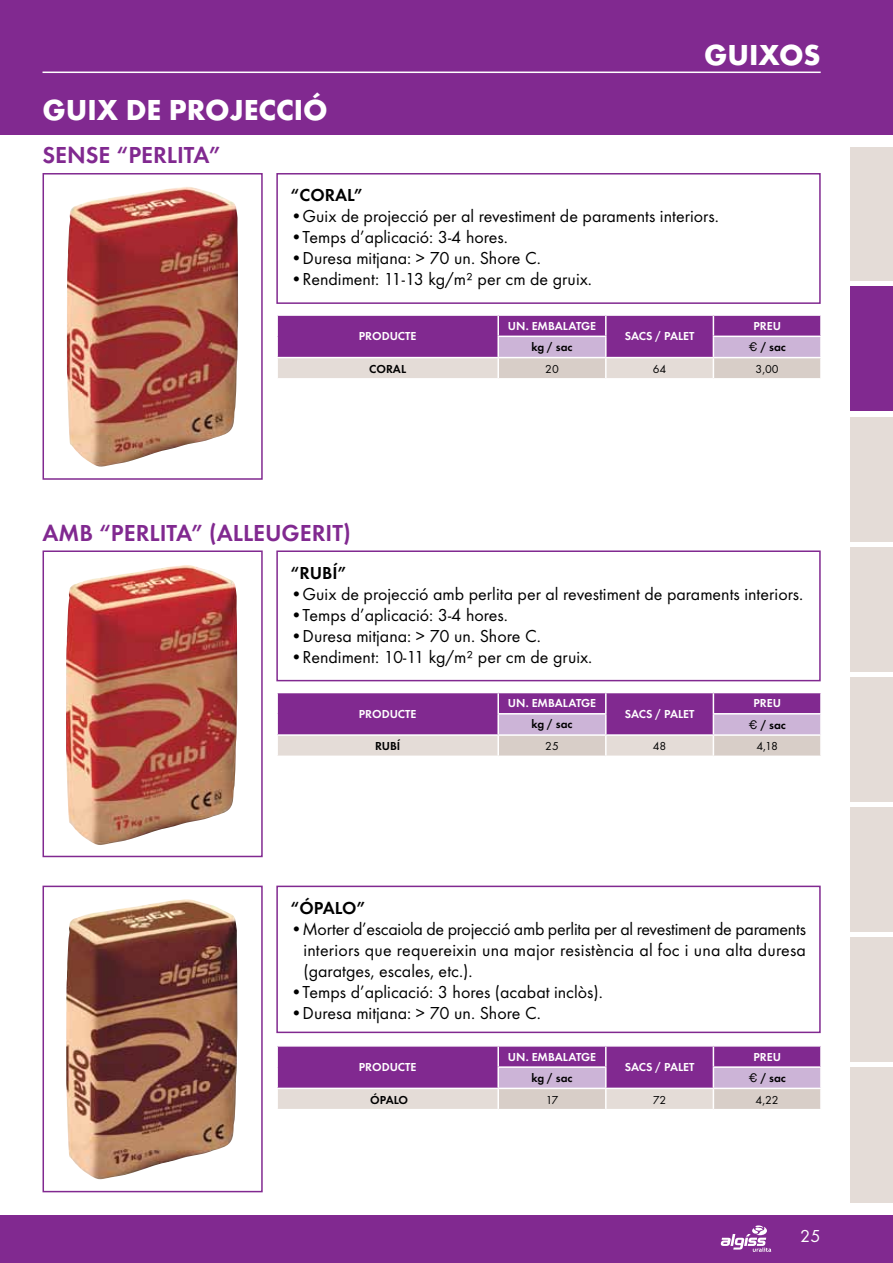
<style>
.page{position:relative;width:893px;height:1263px;background:#fff}
.page>*{position:absolute;margin:0;border:0;box-sizing:border-box;transform-origin:0 0}
.t1{font:700 30px "Futura T";color:#fff}
.t2{font:600 24px "Futura T";color:#812990}
.t3{font:18px/21px "Futura T";color:#000;text-align:justify}
.t4{font:600 18px "Futura T";color:#000}
.t5{font:18px "Futura T";color:#fff}
.t6{font:600 12px "Futura T";color:#fff}
.t7{font:600 12px "Futura T";color:#000}
.t8{font:12px "Futura T";color:#000}
.s1{font-family:"Helvetica";font-weight:400}
</style>
<div class="page">
<div style="left:0;top:0;width:893px;height:135px;background:#812990"></div>
<div style="left:0;top:1215px;width:893px;height:48px;background:#812990"></div>
<hr style="left:43px;top:72px;width:778px;height:1px;background:#fff">
<div style="left:850px;top:547px;width:43px;height:124px;background:#e4dcd7"></div>
<div style="left:850px;top:286px;width:43px;height:125px;background:#812990"></div>
<div style="left:850px;top:677px;width:43px;height:125px;background:#e4dcd7"></div>
<div style="left:850px;top:807px;width:43px;height:125px;background:#e4dcd7"></div>
<div style="left:850px;top:938px;width:43px;height:124px;background:#e4dcd7"></div>
<div style="left:850px;top:1068px;width:43px;height:135px;background:#e4dcd7"></div>
<div style="left:850px;top:147px;width:43px;height:134px;background:#e4dcd7"></div>
<div style="left:850px;top:417px;width:43px;height:124px;background:#e4dcd7"></div>
<svg style="left:721px;top:1225px;width:50px;height:27px"></svg>
<img style="left:67px;top:187px;width:171px;height:280px">
<div style="left:43px;top:173px;width:220px;height:307px;border:2px solid #812990"></div>
<svg style="left:277px;top:315px;width:544px;height:63px;background:#af7db3"></svg>
<hr style="left:820px;top:358px;width:2px;height:20px;background:#fff">
<div style="left:276px;top:173px;width:545px;height:131px;border:2px solid #812990"></div>
<img style="left:66px;top:899px;width:171px;height:281px">
<div style="left:43px;top:886px;width:220px;height:306px;border:2px solid #812990"></div>
<svg style="left:277px;top:1046px;width:544px;height:63px;background:#af7db3"></svg>
<hr style="left:820px;top:1089px;width:2px;height:20px;background:#fff">
<div style="left:276px;top:886px;width:545px;height:147px;border:2px solid #812990"></div>
<img style="left:66px;top:565px;width:171px;height:280px">
<div style="left:43px;top:550px;width:220px;height:307px;border:2px solid #812990"></div>
<svg style="left:277px;top:692px;width:544px;height:63px;background:#af7db4"></svg>
<div style="left:276px;top:550px;width:545px;height:131px;border:2px solid #812990"></div>
<h1 class="t1" style="left:43px;top:92px;width:287px">GUIX DE PROJECCIÓ</h1>
<h2 class="t2" style="left:43px;top:141px;width:179px">SENSE “PERLITA”</h2>
<h1 class="t1" style="left:704px;top:37px;width:118px">GUIXOS</h1>
<p class="t4" style="left:291px;top:184px;width:74px">“CORAL”</p>
<p class="t3" style="left:291px;top:205px;width:430px">•Guix de projecció per al revestiment de paraments interiors.</p>
<p class="t3" style="left:291px;top:226px;width:219px">•Temps d’aplicació: 3-4 hores.</p>
<p class="t3" style="left:291px;top:247px;width:252px">•Duresa mitjana: &gt; 70 un. Shore C.</p>
<p class="t3" style="left:291px;top:268px;width:303px">•Rendiment: 11-13 kg/m² per cm de gruix.</p>
<p class="t6" style="left:359px;top:329px;width:59px">PRODUCTE</p>
<p class="t6" style="left:508px;top:319px;width:90px">UN. EMBALATGE</p>
<p class="t6" style="left:753px;top:319px;width:29px">PREU</p>
<p class="t6" style="left:625px;top:329px;width:71px">SACS / PALET</p>
<p class="t7" style="left:531px;top:340px;width:43px">kg / sac</p>
<p class="t7" style="left:748px;top:340px;width:39px"><span class="s1">€</span> / sac</p>
<p class="t7" style="left:369px;top:362px;width:38px">CORAL</p>
<p class="t8" style="left:545px;top:362px;width:15px">20</p>
<p class="t8" style="left:653px;top:362px;width:15px">64</p>
<p class="t8" style="left:756px;top:362px;width:25px">3,00</p>
<h2 class="t2" style="left:43px;top:519px;width:310px">AMB “PERLITA” (ALLEUGERIT)</h2>
<p class="t4" style="left:291px;top:562px;width:57px">“RUBÍ”</p>
<p class="t3" style="left:291px;top:583px;width:514px">•Guix de projecció amb perlita per al revestiment de paraments interiors.</p>
<p class="t3" style="left:291px;top:604px;width:219px">•Temps d’aplicació: 3-4 hores.</p>
<p class="t3" style="left:291px;top:625px;width:252px">•Duresa mitjana: &gt; 70 un. Shore C.</p>
<p class="t3" style="left:291px;top:646px;width:303px">•Rendiment: 10-11 kg/m² per cm de gruix.</p>
<p class="t6" style="left:359px;top:707px;width:59px">PRODUCTE</p>
<p class="t6" style="left:508px;top:696px;width:90px">UN. EMBALATGE</p>
<p class="t6" style="left:753px;top:696px;width:29px">PREU</p>
<p class="t6" style="left:625px;top:707px;width:71px">SACS / PALET</p>
<p class="t7" style="left:531px;top:717px;width:43px">kg / sac</p>
<p class="t7" style="left:748px;top:718px;width:39px"><span class="s1">€</span> / sac</p>
<p class="t7" style="left:375px;top:739px;width:27px">RUBÍ</p>
<p class="t8" style="left:545px;top:739px;width:15px">25</p>
<p class="t8" style="left:653px;top:739px;width:15px">48</p>
<p class="t8" style="left:756px;top:739px;width:23px">4,18</p>
<p class="t4" style="left:291px;top:897px;width:76px">“ÓPALO”</p>
<p class="t3" style="left:303px;top:918px;width:504px;text-indent:-13px">•Morter d’escaiola de projecció amb perlita per al revestiment de paraments interiors que requereixin una major resistència al foc i una alta duresa (garatges, escales, etc.).</p>
<p class="t3" style="left:291px;top:981px;width:314px">•Temps d’aplicació: 3 hores (acabat inclòs).</p>
<p class="t3" style="left:291px;top:1002px;width:252px">•Duresa mitjana: &gt; 70 un. Shore C.</p>
<p class="t6" style="left:359px;top:1060px;width:59px">PRODUCTE</p>
<p class="t6" style="left:508px;top:1049px;width:90px">UN. EMBALATGE</p>
<p class="t6" style="left:753px;top:1049px;width:29px">PREU</p>
<p class="t6" style="left:625px;top:1060px;width:71px">SACS / PALET</p>
<p class="t7" style="left:531px;top:1071px;width:43px">kg / sac</p>
<p class="t7" style="left:748px;top:1071px;width:39px"><span class="s1">€</span> / sac</p>
<p class="t7" style="left:370px;top:1092px;width:40px">ÓPALO</p>
<p class="t8" style="left:546px;top:1092px;width:14px">17</p>
<p class="t8" style="left:653px;top:1092px;width:15px">72</p>
<p class="t8" style="left:756px;top:1092px;width:25px">4,22</p>
<p class="t5" style="left:800px;top:1225px;width:22px">25</p>
</div>
